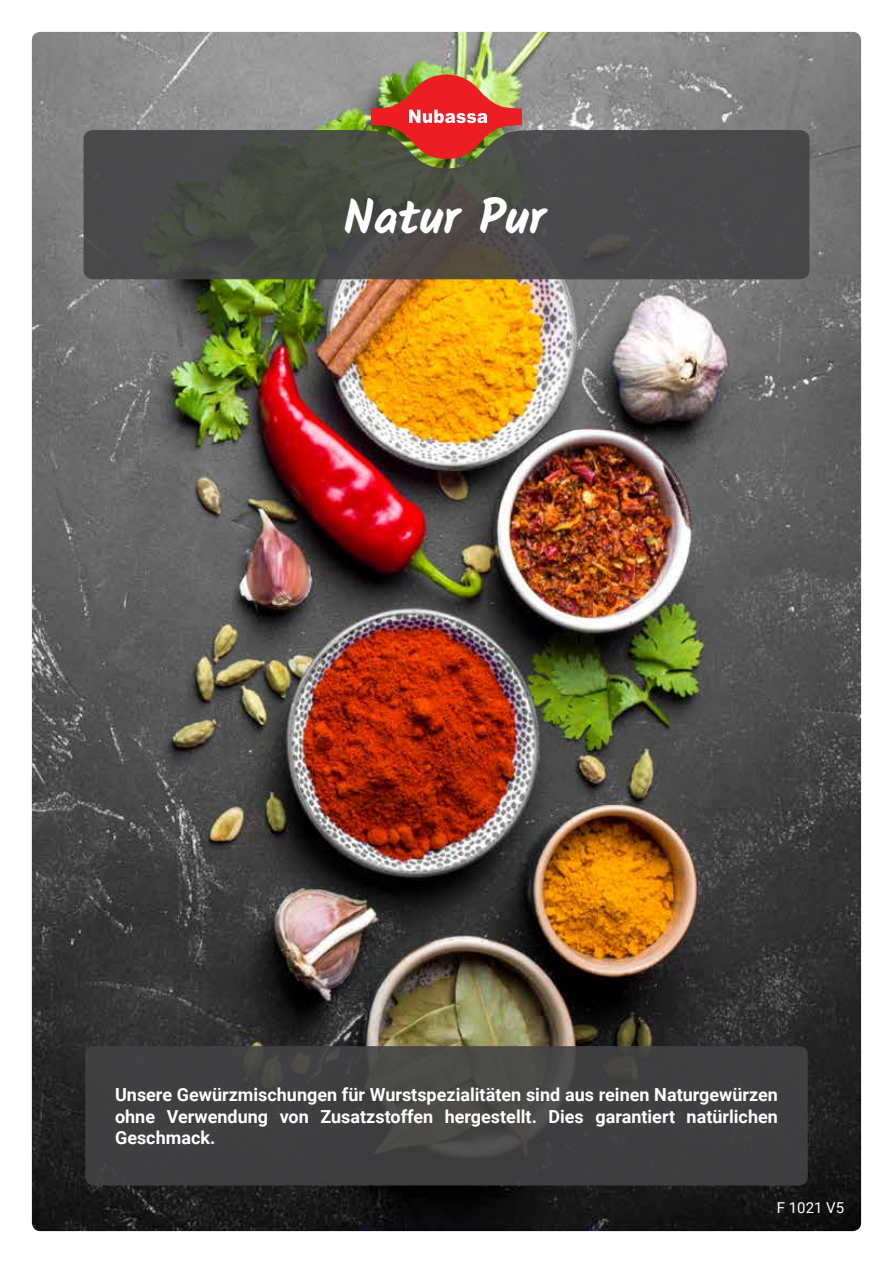
<style>
.page{position:relative;width:893px;height:1263px;background:#fff}
.page>*{position:absolute;margin:0;border:0;box-sizing:border-box;transform-origin:0 0}
.t1{font:700 48px "Kalam";color:#fff}
.t2{font:700 18px/21.6px "Roboto";color:#fff;text-align:justify}
.t3{font:15px "Roboto";color:#fff}
</style>
<div class="page">
<img style="left:32px;top:32px;width:829px;height:1199px">
<img style="left:371px;top:75px;width:151px;height:55px">
<svg style="left:84px;top:130px;width:725px;height:149px;background:#4c4a47"></svg>
<div style="left:85px;top:1046px;width:723px;height:139px;background:#434345;border-radius:9px"></div>
<h1 class="t1" style="left:344px;top:189px;width:204px">Natur Pur</h1>
<p class="t2" style="left:115px;top:1083px;width:664px">Unsere Gewürzmischungen für Wurstspezialitäten sind aus reinen Naturgewürzen ohne Verwendung von Zusatzstoffen hergestellt. Dies garantiert natürlichen Geschmack.</p>
<p class="t3" style="left:777px;top:1197px;width:69px">F 1021 V5</p>
</div>
